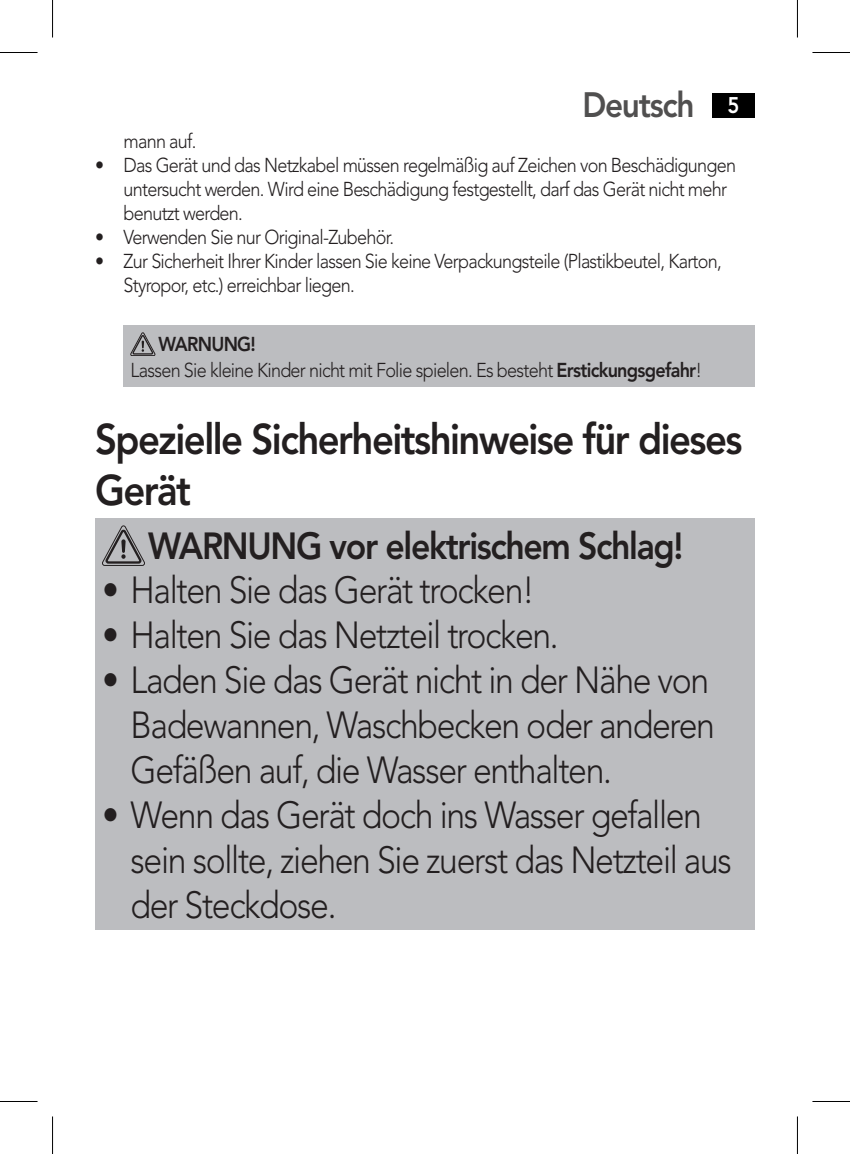
<style>
.page{position:relative;width:850px;height:1154px;background:#fff}
.page>*{position:absolute;margin:0;border:0;box-sizing:border-box;transform-origin:0 0}
.t1{font:800 42.5px/51px "Avenir LT Pro";letter-spacing:-.04em;color:#231f20;scale:.9 1}
.t2{font:300 37.5px/45px "Avenir LT Pro";letter-spacing:-.04em;color:#231f20;scale:.9 1}
.t3{font:800 37.5px "Avenir LT Pro";letter-spacing:-.04em;color:#231f20;scale:.9 1}
.t4{font:800 35px "Avenir LT Pro";letter-spacing:-.04em;color:#504f4f;scale:.9 1}
.t5{font:300 20px/24px "Avenir LT Pro";letter-spacing:-.04em;color:#231f20;scale:.9 1}
.s1{font-size:22.5px;color:#fff}
.s2{font-weight:800}
</style>
<div class="page">
<div style="left:712px;top:93px;width:42px;height:24px;background:#000"></div>
<div style="left:123px;top:326px;width:631px;height:61px;background:#bcbdc0"></div>
<svg style="left:130px;top:333px;width:25px;height:23px"></svg>
<div style="left:95px;top:518px;width:659px;height:412px;background:#bcbdc0"></div>
<svg style="left:102px;top:526px;width:43px;height:40px"></svg>
<hr style="left:0;top:52px;width:38px;height:1px;background:#000">
<hr style="left:812px;top:52px;width:37px;height:1px;background:#000">
<hr style="left:0;top:1101px;width:38px;height:1px;background:#000">
<hr style="left:812px;top:1101px;width:37px;height:1px;background:#000">
<hr style="left:52px;top:0;width:1px;height:38px;background:#000">
<hr style="left:52px;top:1116px;width:1px;height:38px;background:#000">
<hr style="left:796px;top:0;width:1px;height:38px;background:#000">
<hr style="left:796px;top:1116px;width:1px;height:38px;background:#000">
<h3 class="t4" style="left:582px;top:84px;width:176px">Deutsch <span class="s1">5</span></h3>
<p class="t5" style="left:123px;top:129px;width:83px">mann auf.</p>
<p class="t5" style="left:123px;top:153px;width:681px;text-indent:-28px">• Das Gerät und das Netzkabel müssen regelmäßig auf Zeichen von Beschädigungen untersucht werden. Wird eine Beschädigung festgestellt, darf das Gerät nicht mehr benutzt werden.</p>
<p class="t5" style="left:95px;top:225px;width:333px">• Verwenden Sie nur Original-Zubehör.</p>
<p class="t5" style="left:123px;top:249px;width:666px;text-indent:-28px">• Zur Sicherheit Ihrer Kinder lassen Sie keine Verpackungsteile (Plastikbeutel, Karton,<br>Styropor, etc.) erreichbar liegen.</p>
<p class="t5" style="left:130px;top:332px;width:636px;line-height:25.5px;text-indent:28px"><span class="s2">WARNUNG!<br></span>Lassen Sie kleine Kinder nicht mit Folie spielen. Es besteht <span class="s2">Erstickungsgefahr</span>!</p>
<h1 class="t1" style="left:95px;top:414px;width:720px">Spezielle Sicherheitshinweise für dieses<br>Gerät</h1>
<h2 class="t3" style="left:148px;top:524px;width:596px">WARNUNG vor elektrischem Schlag!</h2>
<h2 class="t2" style="left:102px;top:567px;width:482px">• Halten Sie das Gerät trocken!</h2>
<h2 class="t2" style="left:102px;top:612px;width:508px">• Halten Sie das Netzteil trocken.</h2>
<h2 class="t2" style="left:130px;top:657px;width:650px;text-indent:-28px">• Laden Sie das Gerät nicht in der Nähe von<br>Badewannen, Waschbecken oder anderen<br>Gefäßen auf, die Wasser enthalten.</h2>
<h2 class="t2" style="left:130px;top:792px;width:669px;text-indent:-28px">• Wenn das Gerät doch ins Wasser gefallen sein sollte, ziehen Sie zuerst das Netzteil aus der Steckdose.</h2>
</div>
